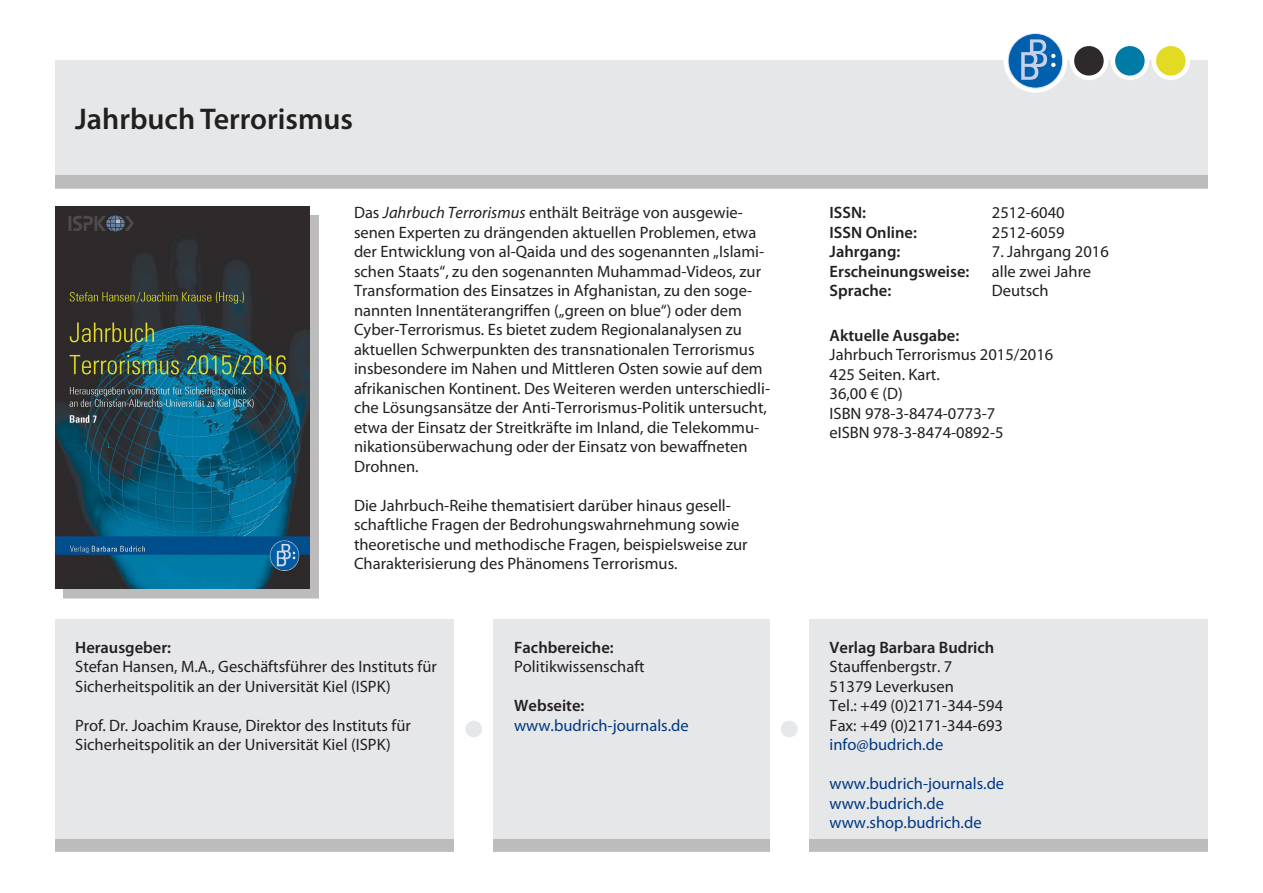
<style>
.page{position:relative;width:1263px;height:893px;background:#fff}
.page>*{position:absolute;margin:0;border:0;box-sizing:border-box;transform-origin:0 0}
.bibliografie{font:600 30px "Myriad Pro";color:#231f20}
.t1{font:16.5px/19.5px "Myriad Pro";color:#231f20}
.fließtext{font:600 16.5px "Myriad Pro";color:#231f20}
.t2{font:16.5px "Myriad Pro";color:#003882}
.s1{font-style:italic}
</style>
<div class="page">
<div style="left:0;top:73px;width:1263px;height:115px;background:#bdbcbc"></div>
<div style="left:0;top:60px;width:1263px;height:115px;background:#e6e7e9"></div>
<div style="left:63px;top:215px;width:255px;height:383px;background:#231f20;opacity:.3"></div>
<img style="left:55px;top:206px;width:254px;height:383px">
<svg style="left:1113px;top:44px;width:34px;height:34px"></svg>
<div style="left:1110px;top:42px;width:39px;height:38px;border:4px solid #fff;border-radius:50%"></div>
<svg style="left:1072px;top:44px;width:34px;height:34px"></svg>
<div style="left:1070px;top:42px;width:38px;height:38px;border:4px solid #fff;border-radius:50%"></div>
<div style="left:54px;top:632px;width:1155px;height:220px;background:#bdbcbc"></div>
<div style="left:54px;top:619px;width:1155px;height:220px;background:#e6e7e9"></div>
<svg style="left:1154px;top:44px;width:34px;height:34px"></svg>
<div style="left:1151px;top:42px;width:39px;height:38px;border:4px solid #fff;border-radius:50%"></div>
<div style="left:770px;top:589px;width:38px;height:304px;background:#fff"></div>
<div style="left:455px;top:589px;width:38px;height:304px;background:#fff"></div>
<div style="left:0;top:0;width:54px;height:893px;background:#fff"></div>
<div style="left:1003px;top:29px;width:64px;height:64px;background:#fff;border-radius:50%"></div>
<div style="left:1209px;top:0;width:54px;height:893px;background:#fff"></div>
<div style="left:1008px;top:33px;width:55px;height:55px;background:#0160ae;border-radius:50%"></div>
<div style="left:1008px;top:33px;width:55px;height:55px;border:1px solid #e0e6f3;border-radius:50%"></div>
<svg style="left:1021px;top:39px;width:34px;height:41px"></svg>
<div style="left:465px;top:721px;width:17px;height:16px;background:#e6e7e9;border-radius:50%"></div>
<div style="left:781px;top:721px;width:17px;height:16px;background:#e6e7e9;border-radius:50%"></div>
<p class="bibliografie" style="left:75px;top:100px;width:279px">Jahrbuch Terrorismus</p>
<p class="t1" style="left:354px;top:203px;width:418px">Das <span class="s1">Jahrbuch Terrorismus</span> enthält Beiträge von ausgewie&shy;senen Experten zu drängenden aktuellen Problemen, etwa der Entwicklung von al-Qaida und des sogenannten „Islami&shy;schen Staats“, zu den sogenannten Muhammad-Videos, zur Transformation des Einsatzes in Afghanistan, zu den soge&shy;nannten Innentäterangriffen („green on blue“) oder dem Cyber-Terrorismus. Es bietet zudem Regionalanalysen zu aktuellen Schwerpunkten des transnationalen Terrorismus insbesondere im Nahen und Mittleren Osten sowie auf dem afrikanischen Kontinent. Des Weiteren werden unterschiedli&shy;che Lösungsansätze der Anti-Terrorismus-Politik untersucht, etwa der Einsatz der Streitkräfte im Inland, die Telekommu&shy;nikationsüberwachung oder der Einsatz von bewaffneten Drohnen.</p>
<p class="t1" style="left:354px;top:495px;width:395px">Die Jahrbuch-Reihe thematisiert darüber hinaus gesell&shy;schaftliche Fragen der Bedrohungswahrnehmung sowie theoretische und methodische Fragen, beispielsweise zur Charakterisierung des Phänomens Terrorismus.</p>
<p class="fließtext" style="left:75px;top:637px;width:97px">Herausgeber:</p>
<p class="t1" style="left:75px;top:657px;width:363px">Stefan Hansen, M.A., Geschäftsführer des Instituts für<br>Sicherheitspolitik an der Universität Kiel (ISPK)</p>
<p class="t1" style="left:75px;top:715px;width:337px">Prof. Dr. Joachim Krause, Direktor des Instituts für</p>
<p class="t1" style="left:75px;top:735px;width:317px">Sicherheitspolitik an der Universität Kiel (ISPK)</p>
<p class="fließtext" style="left:514px;top:637px;width:101px">Fachbereiche:</p>
<p class="t1" style="left:514px;top:657px;width:132px">Politikwissenschaft</p>
<p class="fließtext" style="left:514px;top:695px;width:72px">Webseite:</p>
<p class="t2" style="left:514px;top:715px;width:176px">www.budrich-journals.de</p>
<p class="fließtext" style="left:830px;top:202px;width:38px">ISSN:</p>
<p class="fließtext" style="left:830px;top:222px;width:89px">ISSN Online:</p>
<p class="fließtext" style="left:830px;top:241px;width:72px">Jahrgang:</p>
<p class="fließtext" style="left:830px;top:261px;width:141px">Erscheinungsweise:</p>
<p class="fließtext" style="left:830px;top:280px;width:63px">Sprache:</p>
<p class="t1" style="left:992px;top:203px;width:74px">2512-6040</p>
<p class="t1" style="left:992px;top:222px;width:74px">2512-6059</p>
<p class="t1" style="left:992px;top:242px;width:118px">7. Jahrgang 2016</p>
<p class="t1" style="left:992px;top:261px;width:101px">alle zwei Jahre</p>
<p class="t1" style="left:992px;top:281px;width:58px">Deutsch</p>
<p class="fließtext" style="left:830px;top:325px;width:131px">Aktuelle Ausgabe:</p>
<p class="t1" style="left:830px;top:345px;width:225px">Jahrbuch Terrorismus 2015/2016</p>
<p class="t1" style="left:830px;top:364px;width:112px">425 Seiten. Kart.</p>
<p class="t1" style="left:830px;top:384px;width:75px">36,00 € (D)</p>
<p class="t1" style="left:830px;top:403px;width:167px">ISBN 978-3-8474-0773-7</p>
<p class="t1" style="left:830px;top:423px;width:175px">eISBN 978-3-8474-0892-5</p>
<p class="fließtext" style="left:830px;top:637px;width:166px">Verlag Barbara Budrich</p>
<p class="t1" style="left:830px;top:657px;width:124px">Stauffenbergstr. 7</p>
<p class="t1" style="left:830px;top:676px;width:126px">51379 Leverkusen</p>
<p class="t1" style="left:830px;top:696px;width:175px">Tel.: +49 (0)2171-344-594</p>
<p class="t1" style="left:830px;top:715px;width:175px">Fax: +49 (0)2171-344-693</p>
<p class="t2" style="left:830px;top:734px;width:115px">info@budrich.de</p>
<p class="t2" style="left:830px;top:773px;width:176px">www.budrich-journals.de</p>
<p class="t2" style="left:830px;top:793px;width:116px">www.budrich.de</p>
<p class="t2" style="left:830px;top:812px;width:153px">www.shop.budrich.de</p>
</div>
